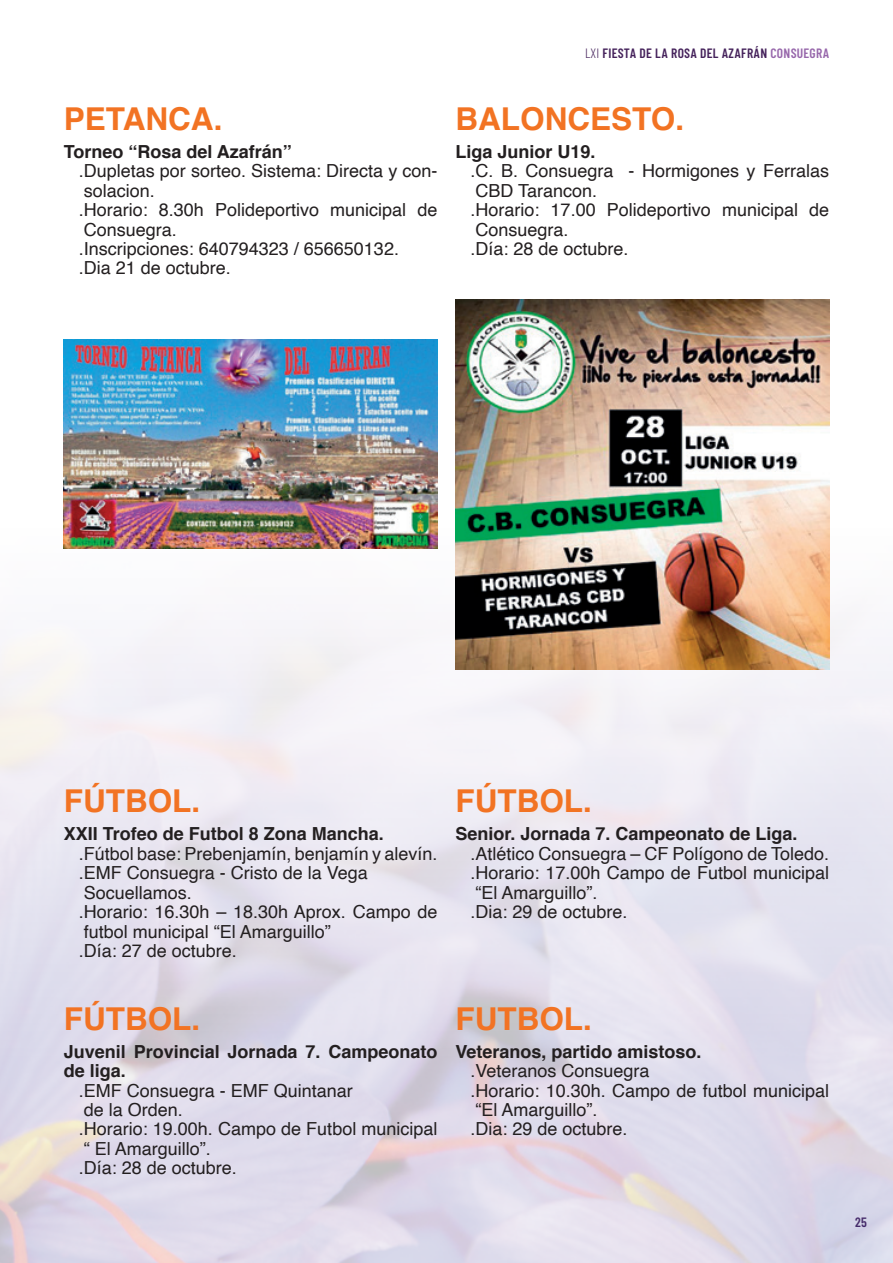
<style>
.page{position:relative;width:893px;height:1263px;background:#fff}
.page>*{position:absolute;margin:0;border:0;box-sizing:border-box;transform-origin:0 0}
.t1{font:700 31.5px "Helvetica";color:#f27323}
.t2{font:18px/19.4px "Helvetica";color:#231f20}
.t3{font:700 18px/19.4px "Helvetica";color:#231f20}
.t4{font:600 13.5px "Barlow Condensed";letter-spacing:.02em;color:#45225b}
.s1{font-weight:300}
.s2{color:#9767ab}
</style>
<div class="page">
<img style="left:0;top:521px;width:893px;height:742px">
<img style="left:64px;top:339px;width:373px;height:210px">
<img style="left:455px;top:299px;width:374px;height:370px">
<h1 class="t1" style="left:64px;top:93px;width:160px">PETANCA.</h1>
<p class="t3" style="left:64px;top:142px;width:230px">Torneo “Rosa del Azafrán”</p>
<p class="t2" style="left:79px;top:162px;width:360px">.Dupletas por sorteo. Sistema: Directa y con&shy;solacion.<br>.Horario: 8.30h Polideportivo municipal de<br>Consuegra.<br>.Inscripciones: 640794323 / 656650132.<br>.Dia 21 de octubre.</p>
<p class="t4" style="left:585px;top:45px;width:246px"><span class="s1">LXI</span> FIESTA DE LA ROSA DEL AZAFRÁN <span class="s2">CONSUEGRA</span></p>
<h1 class="t1" style="left:455px;top:93px;width:230px">BALONCESTO.</h1>
<p class="t3" style="left:455px;top:142px;width:142px">Liga Junior U19.</p>
<p class="t2" style="left:470px;top:162px;width:360px">.C. B. Consuegra - Hormigones y Ferralas<br>CBD Tarancon.<br>.Horario: 17.00 Polideportivo municipal de<br>Consuegra.<br>.Día: 28 de octubre.</p>
<h1 class="t1" style="left:64px;top:776px;width:138px">FÚTBOL.</h1>
<p class="t3" style="left:64px;top:825px;width:322px">XXII Trofeo de Futbol 8 Zona Mancha.</p>
<p class="t2" style="left:79px;top:844px;width:360px">.Fútbol base: Prebenjamín, benjamín y alevín. .EMF Consuegra - Cristo de la Vega<br>Socuellamos.<br>.Horario: 16.30h – 18.30h Aprox. Campo de futbol municipal “El Amarguillo”<br>.Día: 27 de octubre.</p>
<h1 class="t1" style="left:64px;top:993px;width:138px">FÚTBOL.</h1>
<p class="t3" style="left:64px;top:1042px;width:375px">Juvenil Provincial Jornada 7. Campeonato de liga.</p>
<p class="t2" style="left:79px;top:1081px;width:360px">.EMF Consuegra - EMF Quintanar<br>de la Orden.<br>.Horario: 19.00h. Campo de Futbol municipal “ El Amarguillo”.<br>.Día: 28 de octubre.</p>
<h1 class="t1" style="left:455px;top:776px;width:138px">FÚTBOL.</h1>
<p class="t3" style="left:455px;top:825px;width:344px">Senior. Jornada 7. Campeonato de Liga.</p>
<p class="t2" style="left:470px;top:844px;width:360px">.Atlético Consuegra – CF Polígono de Toledo. .Horario: 17.00h Campo de Futbol municipal “El Amarguillo”.<br>.Dia: 29 de octubre.</p>
<h1 class="t1" style="left:455px;top:993px;width:138px">FUTBOL.</h1>
<p class="t3" style="left:455px;top:1042px;width:248px">Veteranos, partido amistoso.</p>
<p class="t2" style="left:470px;top:1062px;width:360px">.Veteranos Consuegra<br>.Horario: 10.30h. Campo de futbol municipal “El Amarguillo”.<br>.Dia: 29 de octubre.</p>
<p class="t4" style="left:855px;top:1214px;width:13px">25</p>
</div>
